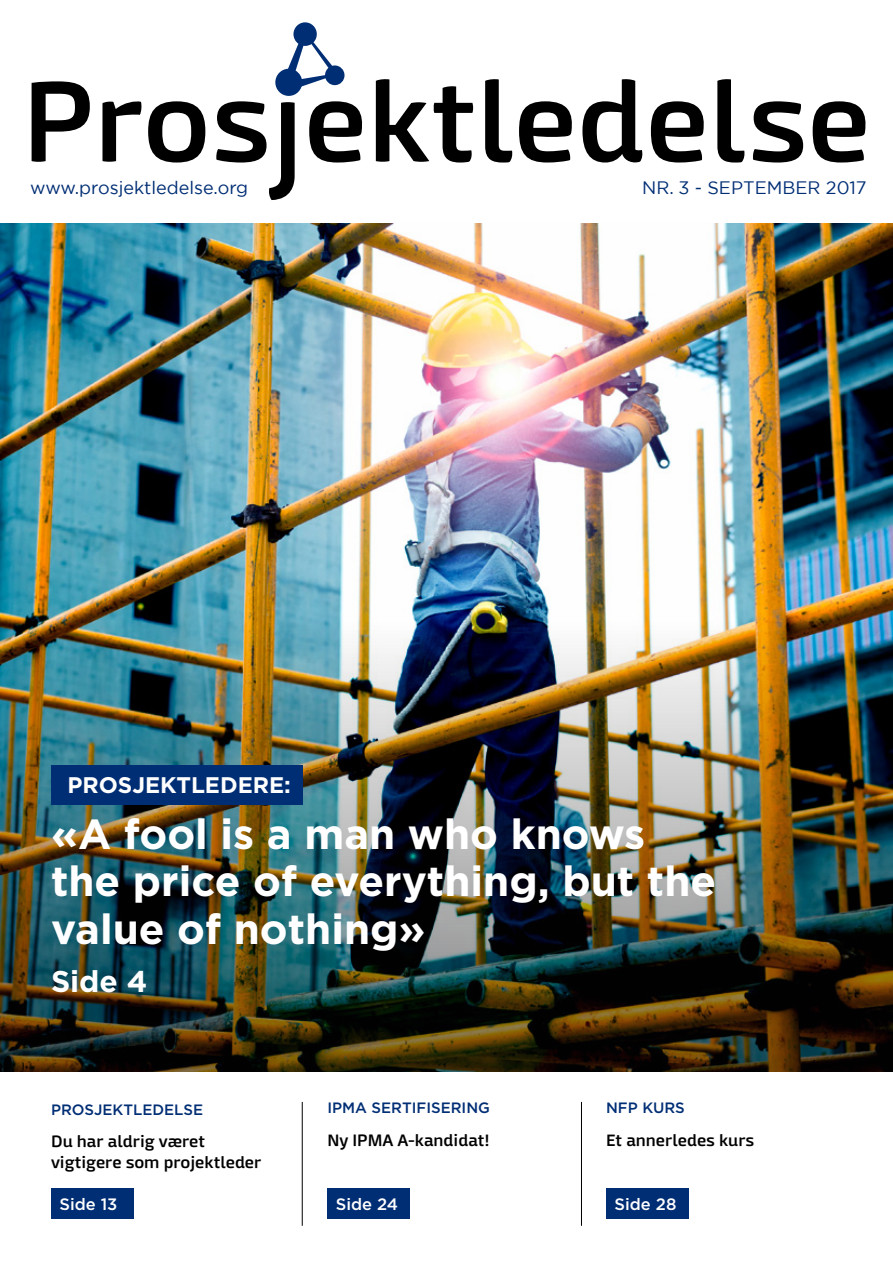
<style>
.page{position:relative;width:893px;height:1263px;background:#fff}
.page>*{position:absolute;margin:0;border:0;box-sizing:border-box;transform-origin:0 0}
.t1{font:700 42px/47.2px "Gotham";color:#fff}
.t2{font:700 30px "Gotham";color:#fff}
.t3{font:700 22.5px "Gotham";color:#fff}
.t4{font:18px "Gotham";color:#002e75}
.t5{font:600 16.5px/21px "Mangerica";color:#000}
.t6{font:500 16.5px "Gotham";color:#fff}
.t7{font:500 15px "Gotham";color:#002e75}
</style>
<div class="page">
<img style="left:0;top:224px;width:893px;height:396px">
<img style="left:0;top:620px;width:893px;height:451px">
<div style="left:51px;top:765px;width:252px;height:39px;background:#002e75"></div>
<hr style="left:302px;top:1102px;width:1px;height:124px;background:#000">
<hr style="left:581px;top:1102px;width:1px;height:124px;background:#000">
<div style="left:51px;top:1188px;width:82px;height:31px;background:#002e75"></div>
<div style="left:327px;top:1188px;width:83px;height:31px;background:#002e75"></div>
<div style="left:606px;top:1188px;width:83px;height:31px;background:#002e75"></div>
<svg style="left:32px;top:81px;width:58px;height:81px"></svg>
<svg style="left:102px;top:101px;width:40px;height:61px"></svg>
<svg style="left:148px;top:101px;width:57px;height:62px"></svg>
<svg style="left:376px;top:79px;width:97px;height:84px"></svg>
<svg style="left:485px;top:79px;width:28px;height:84px"></svg>
<svg style="left:519px;top:101px;width:53px;height:62px"></svg>
<svg style="left:582px;top:79px;width:61px;height:84px"></svg>
<svg style="left:651px;top:101px;width:53px;height:62px"></svg>
<svg style="left:717px;top:79px;width:28px;height:84px"></svg>
<svg style="left:753px;top:101px;width:50px;height:62px"></svg>
<svg style="left:813px;top:101px;width:53px;height:62px"></svg>
<svg style="left:216px;top:22px;width:146px;height:178px"></svg>
<p class="t4" style="left:30px;top:176px;width:220px">www.prosjektledelse.org</p>
<p class="t4" style="left:642px;top:176px;width:226px">NR. 3 - SEPTEMBER 2017</p>
<h3 class="t3" style="left:67px;top:772px;width:225px">PROSJEKTLEDERE:</h3>
<h1 class="t1" style="left:51px;top:810px;width:667px">«A fool is a man who knows the price of everything, but the value of nothing»</h1>
<h2 class="t2" style="left:51px;top:964px;width:98px">Side 4</h2>
<p class="t7" style="left:51px;top:1100px;width:154px">PROSJEKTLEDELSE</p>
<p class="t5" style="left:51px;top:1131px;width:212px">Du har aldrig været vigtigere som projektleder</p>
<p class="t7" style="left:327px;top:1098px;width:164px">IPMA SERTIFISERING</p>
<p class="t7" style="left:606px;top:1098px;width:80px">NFP KURS</p>
<p class="t5" style="left:327px;top:1130px;width:164px">Ny IPMA A-kandidat!</p>
<p class="t5" style="left:606px;top:1130px;width:150px">Et annerledes kurs</p>
<p class="t6" style="left:60px;top:1193px;width:59px">Side 13</p>
<p class="t6" style="left:336px;top:1193px;width:64px">Side 24</p>
<p class="t6" style="left:615px;top:1193px;width:63px">Side 28</p>
</div>
